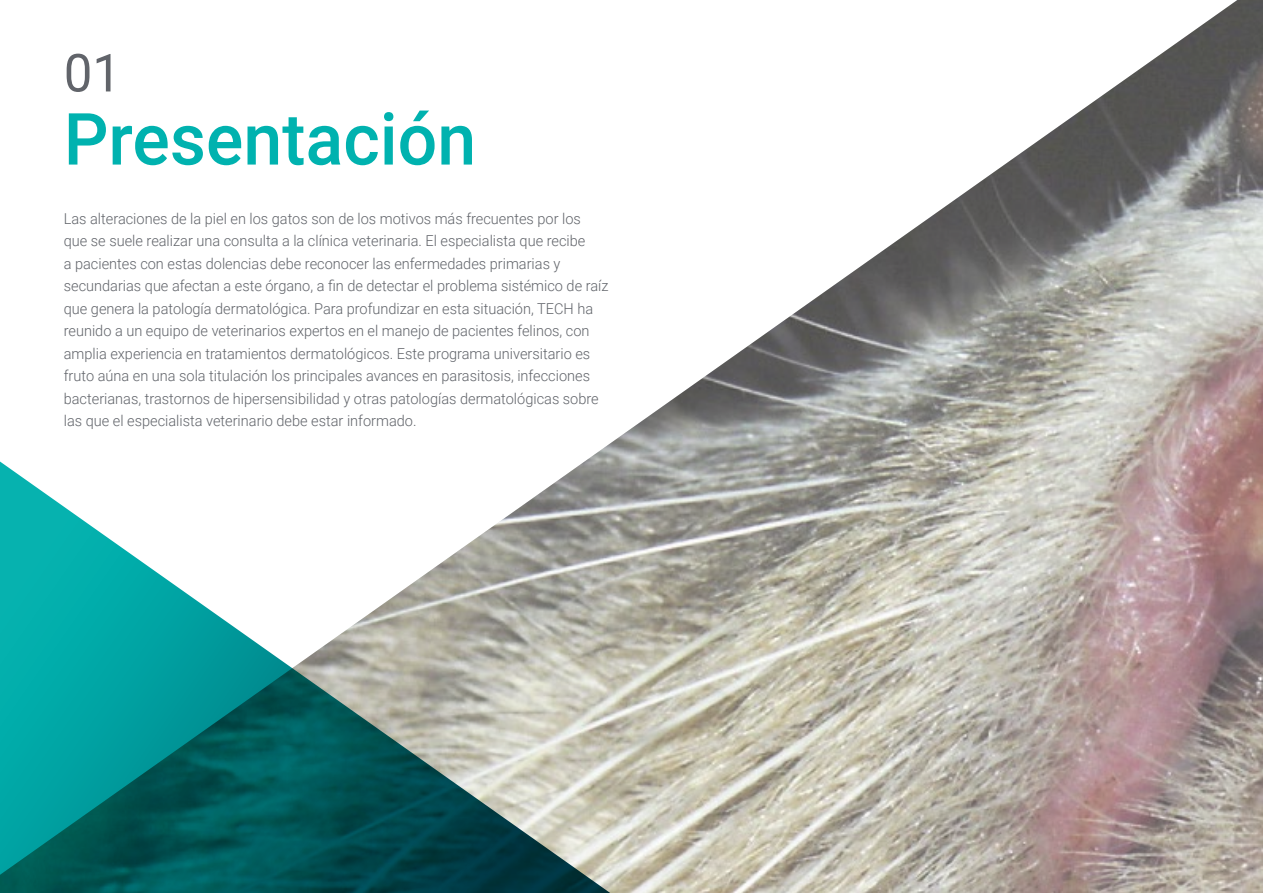
<style>
.page{position:relative;width:1263px;height:893px;background:#fff}
.page>*{position:absolute;margin:0;border:0;box-sizing:border-box;transform-origin:0 0}
.t1{font:500 72px "Roboto";color:#00b2af}
.t2{font:52.5px "Roboto";color:#61646a}
.t3{font:300 15px/22.5px "Roboto";color:#61646a}
</style>
<div class="page">
<img style="left:607px;top:0;width:656px;height:893px">
<svg style="left:0;top:446px;width:640px;height:447px"></svg>
<h2 class="t2" style="left:64px;top:36px;width:59px">01</h2>
<h1 class="t1" style="left:64px;top:89px;width:414px">Presentación</h1>
<p class="t3" style="left:64px;top:207px;width:546px">Las alteraciones de la piel en los gatos son de los motivos más frecuentes por los<br>que se suele realizar una consulta a la clínica veterinaria. El especialista que recibe<br>a pacientes con estas dolencias debe reconocer las enfermedades primarias y secundarias que afectan a este órgano, a fin de detectar el problema sistémico de raíz que genera la patología dermatológica. Para profundizar en esta situación, TECH ha reunido a un equipo de veterinarios expertos en el manejo de pacientes felinos, con amplia experiencia en tratamientos dermatológicos. Este programa universitario es fruto aúna en una sola titulación los principales avances en parasitosis, infecciones bacterianas, trastornos de hipersensibilidad y otras patologías dermatológicas sobre las que el especialista veterinario debe estar informado.</p>
</div>
